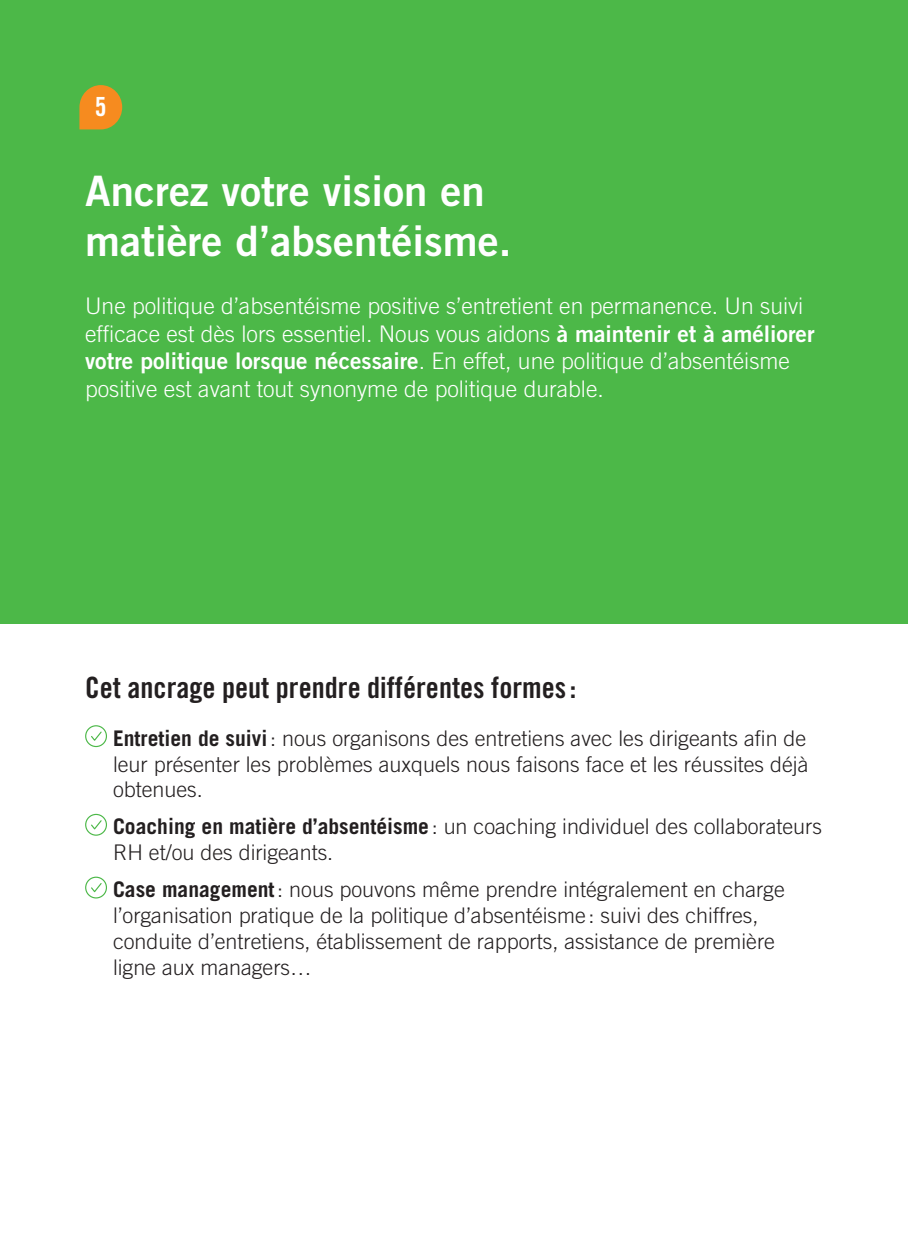
<style>
.page{position:relative;width:908px;height:1248px;background:#fff}
.page>*{position:absolute;margin:0;border:0;box-sizing:border-box;transform-origin:0 0}
.t1{font:42px/50.2px "Trade Gothic LT Std Bd 2";color:#fff}
.t2{font:29.4px "Trade Gothic LT Std Bd Cn 20";color:#231f20}
.t3{font:26.4px "Trade Gothic LT Std Bd Cn 20";color:#fff}
.t4{font:300 22.8px/27.4px "Trade Gothic LT Std";color:#fff}
.t5{font:300 21.6px/25.8px "Trade Gothic LT Std";color:#231f20}
.s1{font-family:"Trade Gothic LT Std Bd 2";font-weight:400}
.s2{font-weight:700}
</style>
<div class="page">
<div style="left:0;top:0;width:907px;height:624px;background:#4cb848"></div>
<svg style="left:85px;top:725px;width:22px;height:22px"></svg>
<svg style="left:85px;top:813px;width:22px;height:23px"></svg>
<svg style="left:85px;top:876px;width:22px;height:23px"></svg>
<svg style="left:79px;top:85px;width:43px;height:44px;background:#d99225"></svg>
<p class="t3" style="left:95px;top:91px;width:13px">5</p>
<h1 class="t1" style="left:85px;top:165px;width:427px">Ancrez votre vision en matière d’absentéisme.</h1>
<p class="t4" style="left:85px;top:292px;width:730px">Une politique d’absentéisme positive s’entretient en permanence. Un suivi efficace est dès lors essentiel. Nous vous aidons <span class="s1">à maintenir et à améliorer votre politique lorsque nécessaire</span>. En effet, une politique d’absentéisme positive est avant tout synonyme de politique durable.</p>
<h2 class="t2" style="left:85px;top:669px;width:492px">Cet ancrage peut prendre différentes formes:</h2>
<p class="t5" style="left:113px;top:724px;width:696px;text-align:justify"><span class="s2">Entretien de suivi</span>: nous organisons des entretiens avec les dirigeants afin de leur présenter les problèmes auxquels nous faisons face et les réussites déjà obtenues.</p>
<p class="t5" style="left:113px;top:813px;width:710px"><span class="s2">Coaching en matière d’absentéisme</span> : un coaching individuel des collaborateurs<br>RH et/ou des dirigeants.</p>
<p class="t5" style="left:113px;top:876px;width:673px"><span class="s2">Case management</span>: nous pouvons même prendre intégralement en charge l’organisation pratique de la politique d’absentéisme : suivi des chiffres, conduite d’entretiens, établissement de rapports, assistance de première ligne aux managers…</p>
</div>
